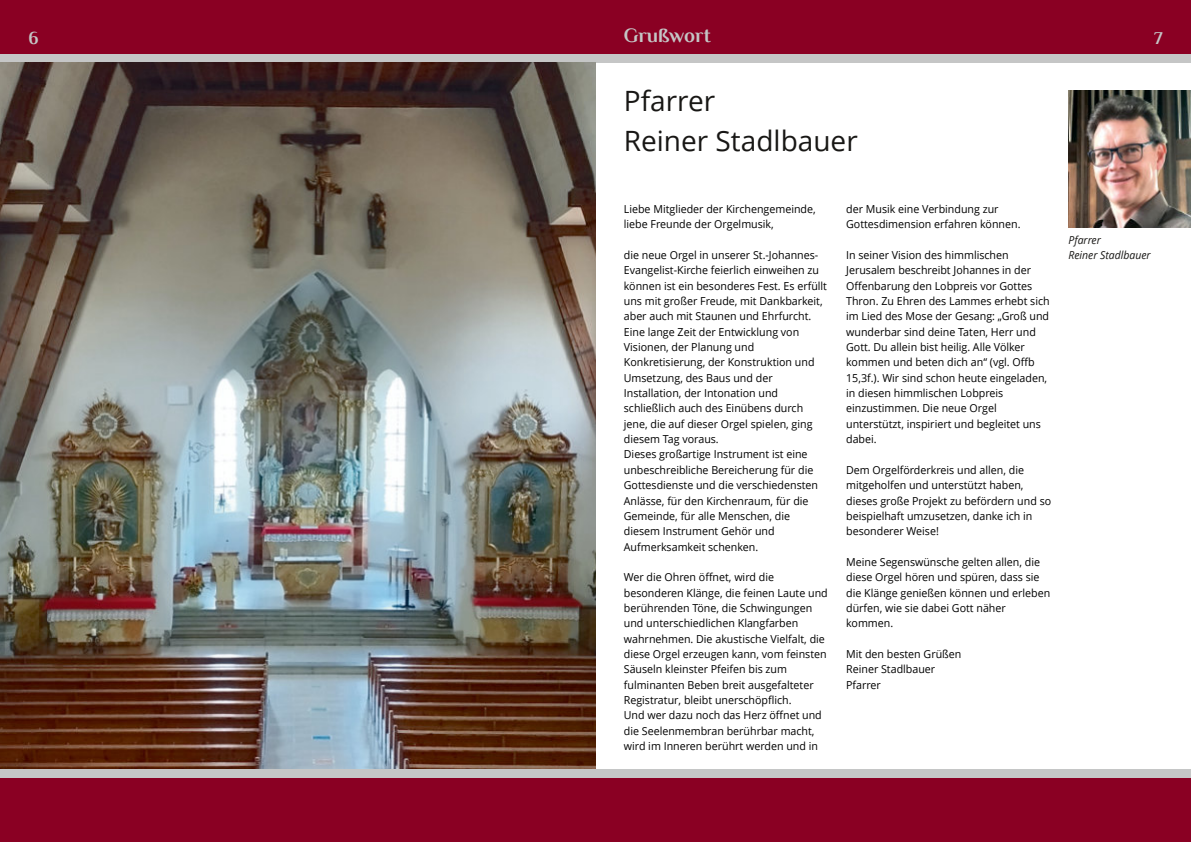
<style>
.page{position:relative;width:1191px;height:842px;background:#fff}
.page>*{position:absolute;margin:0;border:0;box-sizing:border-box;transform-origin:0 0}
.t1{font:28px/39.2px "Open Sans";color:#181715}
.t2{font:700 20px "Philosopher";color:#c5c6c6}
.t3{font:700 18px "Philosopher";color:#c5c6c6}
.t4{font:11px/15.3px "Open Sans";color:#000}
.t5{font:italic 11px/15.3px "Open Sans";color:#181715;scale:.95 1}
</style>
<div class="page">
<div style="left:0;top:0;width:595px;height:54px;background:#8a0023"></div>
<div style="left:0;top:769px;width:595px;height:73px;background:#8a0023"></div>
<div style="left:595px;top:769px;width:596px;height:73px;background:#8a0023"></div>
<div style="left:0;top:54px;width:595px;height:8px;background:#c5c6c6"></div>
<div style="left:0;top:769px;width:595px;height:8px;background:#c5c6c6"></div>
<div style="left:595px;top:769px;width:596px;height:8px;background:#c5c6c6"></div>
<div style="left:595px;top:54px;width:596px;height:8px;background:#c5c6c6"></div>
<div style="left:595px;top:0;width:596px;height:54px;background:#8a0023"></div>
<img style="left:0;top:62px;width:595px;height:707px">
<img style="left:1068px;top:90px;width:123px;height:138px">
<h2 class="t2" style="left:624px;top:24px;width:88px">Grußwort</h2>
<h3 class="t3" style="left:28px;top:28px;width:12px">6</h3>
<h3 class="t3" style="left:1154px;top:28px;width:10px">7</h3>
<h1 class="t1" style="left:624px;top:84px;width:235px">Pfarrer<br>Reiner Stadlbauer</h1>
<p class="t4" style="left:624px;top:202px;width:193px">Liebe Mitglieder der Kirchengemeinde, liebe Freunde der Orgelmusik,</p>
<p class="t4" style="left:624px;top:248px;width:205px">die neue Orgel in unserer St.-Johannes-Evangelist-Kirche feierlich einweihen zu können ist ein besonderes Fest. Es erfüllt uns mit großer Freude, mit Dankbarkeit, aber auch mit Staunen und Ehrfurcht.<br>Eine lange Zeit der Entwicklung von Visionen, der Planung und Konkretisierung, der Konstruktion und Umsetzung, des Baus und der Installation, der Intonation und schließlich auch des Einübens durch jene, die auf dieser Orgel spielen, ging diesem Tag voraus.<br>Dieses großartige Instrument ist eine unbeschreibliche Bereicherung für die Gottesdienste und die verschiedensten Anlässe, für den Kirchenraum, für die Gemeinde, für alle Menschen, die diesem Instrument Gehör und Aufmerksamkeit schenken.</p>
<p class="t4" style="left:624px;top:571px;width:205px">Wer die Ohren öffnet, wird die besonderen Klänge, die feinen Laute und berührenden Töne, die Schwingungen und unterschiedlichen Klangfarben wahrnehmen. Die akustische Vielfalt, die diese Orgel erzeugen kann, vom feinsten Säuseln kleinster Pfeifen bis zum fulminanten Beben breit ausgefalteter Registratur, bleibt unerschöpflich.<br>Und wer dazu noch das Herz öffnet und die Seelenmembran berührbar macht, wird im Inneren berührt werden und in</p>
<p class="t4" style="left:846px;top:202px;width:176px">der Musik eine Verbindung zur<br>Gottesdimension erfahren können.</p>
<p class="t4" style="left:846px;top:248px;width:205px">In seiner Vision des himmlischen Jerusalem beschreibt Johannes in der Offenbarung den Lobpreis vor Gottes Thron. Zu Ehren des Lammes erhebt sich im Lied des Mose der Gesang: „Groß und wunderbar sind deine Taten, Herr und Gott. Du allein bist heilig. Alle Völker kommen und beten dich an“ (vgl. Offb 15,3f.). Wir sind schon heute eingeladen, in diesen himmlischen Lobpreis einzustimmen. Die neue Orgel unterstützt, inspiriert und begleitet uns dabei.</p>
<p class="t4" style="left:846px;top:463px;width:207px">Dem Orgelförderkreis und allen, die mitgeholfen und unterstützt haben, dieses große Projekt zu befördern und so beispielhaft umzusetzen, danke ich in besonderer Weise!</p>
<p class="t4" style="left:846px;top:555px;width:206px">Meine Segenswünsche gelten allen, die diese Orgel hören und spüren, dass sie die Klänge genießen können und erleben dürfen, wie sie dabei Gott näher kommen.</p>
<p class="t4" style="left:846px;top:647px;width:117px">Mit den besten Grüßen<br>Reiner Stadlbauer<br>Pfarrer</p>
<p class="t5" style="left:1068px;top:233px;width:88px">Pfarrer<br>Reiner Stadlbauer</p>
</div>
